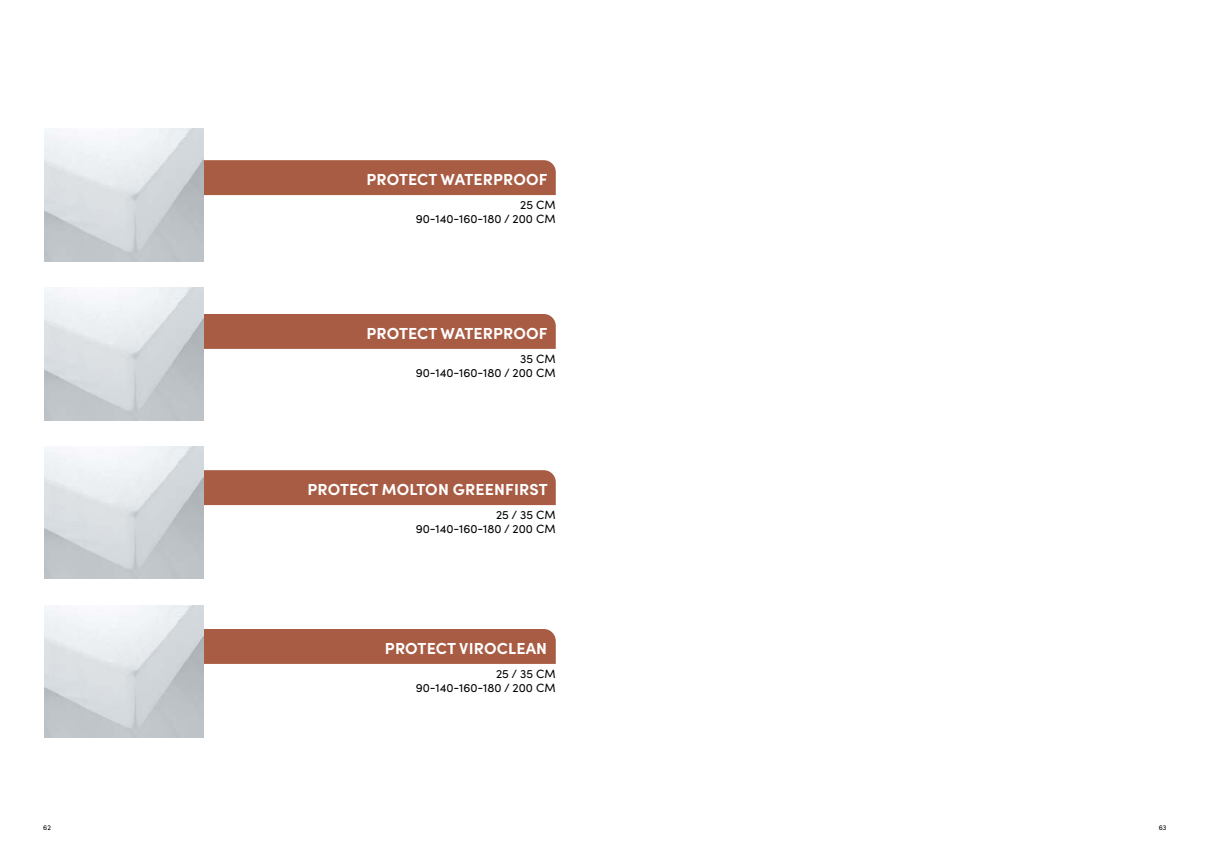
<style>
.page{position:relative;width:1208px;height:859px;background:#fff}
.page>*{position:absolute;margin:0;border:0;box-sizing:border-box;transform-origin:0 0}
.Titel_1{font:700 16px "Sofia Pro";letter-spacing:.01em;color:#fff}
.Titel_2{font:12px "Sofia Pro";color:#000}
.t1{font:7px "Sofia Pro";color:#000}
</style>
<div class="page">
<div style="left:203px;top:314px;width:353px;height:35px;background:#a85c44"></div>
<div style="left:203px;top:160px;width:353px;height:35px;background:#a85c44"></div>
<div style="left:203px;top:470px;width:353px;height:35px;background:#a85c44"></div>
<div style="left:203px;top:629px;width:353px;height:35px;background:#a85c44"></div>
<img style="left:45px;top:129px;width:158px;height:132px">
<img style="left:45px;top:288px;width:158px;height:132px">
<img style="left:45px;top:446px;width:158px;height:133px">
<img style="left:45px;top:605px;width:158px;height:133px">
<p class="Titel_1" style="left:366px;top:167px;width:183px">PROTECT WATERPROOF</p>
<p class="Titel_2" style="left:520px;top:196px;width:37px">25 CM</p>
<p class="Titel_2" style="left:416px;top:210px;width:141px">90-140-160-180 / 200 CM</p>
<p class="Titel_1" style="left:366px;top:321px;width:183px">PROTECT WATERPROOF</p>
<p class="Titel_2" style="left:520px;top:350px;width:37px">35 CM</p>
<p class="Titel_2" style="left:416px;top:364px;width:141px">90-140-160-180 / 200 CM</p>
<p class="Titel_1" style="left:307px;top:477px;width:242px">PROTECT MOLTON GREENFIRST</p>
<p class="Titel_2" style="left:496px;top:506px;width:61px">25 / 35 CM</p>
<p class="Titel_2" style="left:416px;top:520px;width:141px">90-140-160-180 / 200 CM</p>
<p class="Titel_1" style="left:385px;top:636px;width:164px">PROTECT VIROCLEAN</p>
<p class="Titel_2" style="left:496px;top:665px;width:61px">25 / 35 CM</p>
<p class="Titel_2" style="left:416px;top:679px;width:141px">90-140-160-180 / 200 CM</p>
<p class="t1" style="left:43px;top:822px;width:9px">62</p>
<p class="t1" style="left:1158px;top:822px;width:9px">63</p>
</div>
